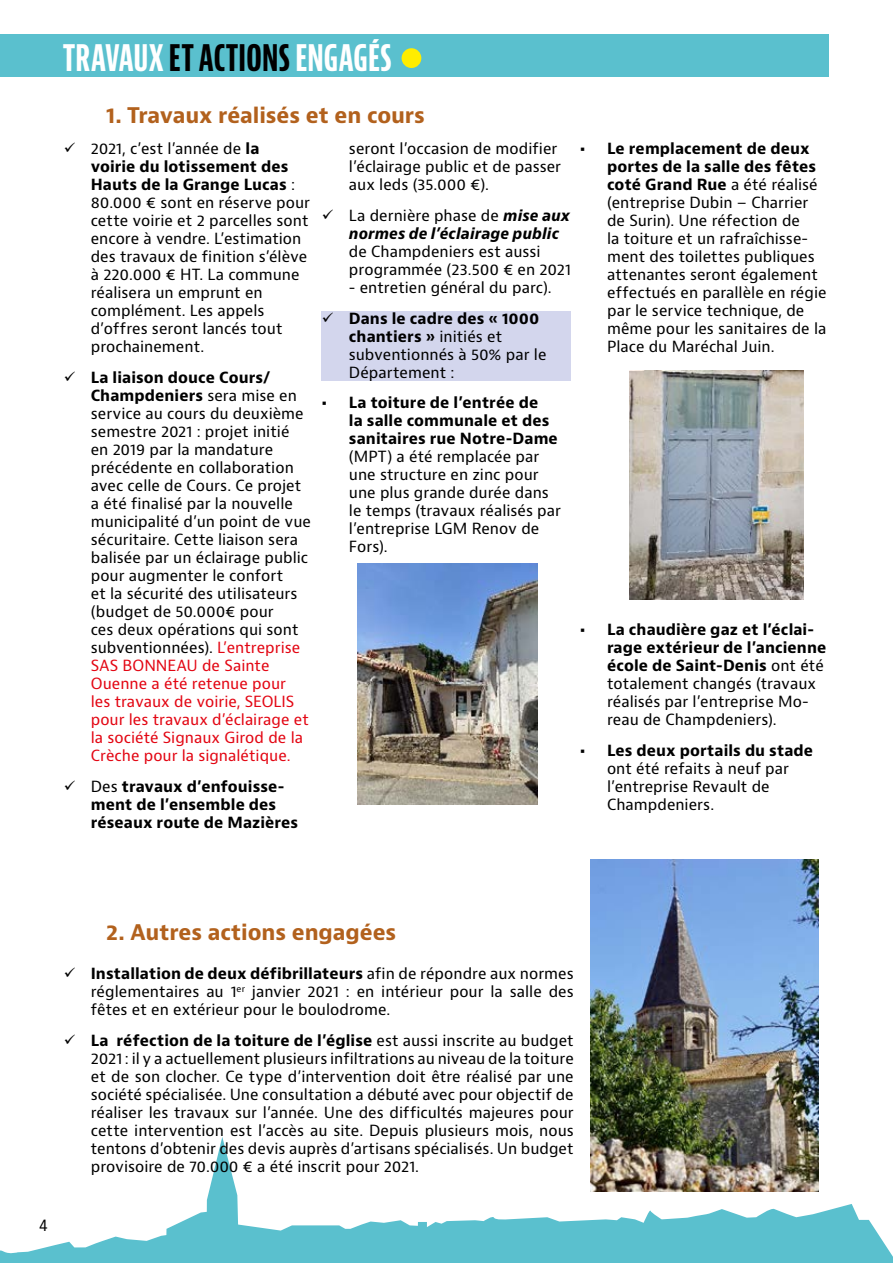
<style>
.page{position:relative;width:893px;height:1263px;background:#fff}
.page>*{position:absolute;margin:0;border:0;box-sizing:border-box;transform-origin:0 0}
.t1{font:700 extra-condensed 39px "Bernino Sans";letter-spacing:-.01em;color:#fff}
.t2{font:700 21px "Bernino Sans";letter-spacing:-.005em;color:#b2611d}
.t3{font:condensed 16.5px "Bernina Sans";color:#000}
.t4{font:15px/18px "Bernino Sans";color:#000}
.t5{font:700 15px/18px "Bernino Sans";letter-spacing:.005em;color:#000}
.t6{font:italic 700 15px/18px "Bernino Sans";letter-spacing:.005em;color:#000}
.s1{color:#000}
.s2{font-weight:700}
.s3{color:#e30613}
.s4{font-weight:400}
.s5{font-weight:400;font-style:normal}
</style>
<div class="page">
<svg style="left:0;top:1137px;width:892px;height:126px"></svg>
<div style="left:0;top:34px;width:828px;height:43px;background:#5ac0ce"></div>
<div style="left:402px;top:48px;width:19px;height:20px;background:#ffed00;border-radius:50%"></div>
<div style="left:322px;top:311px;width:249px;height:69px;background:#d3d6ed"></div>
<img style="left:357px;top:563px;width:181px;height:241px">
<img style="left:629px;top:371px;width:174px;height:229px">
<img style="left:591px;top:860px;width:227px;height:331px">
<h1 class="t1" style="left:63px;top:34px;width:330px">TRAVAUX <span class="s1">ET ACTIONS</span> ENGAGÉS</h1>
<h2 class="t2" style="left:106px;top:102px;width:320px">1. Travaux réalisés et en cours</h2>
<p class="t4" style="left:91px;top:140px;width:221px">2021, c’est l’année de <span class="s2">la<br>voirie du lotissement des<br>Hauts de la Grange Lucas</span> :<br>80.000 € sont en réserve pour cette voirie et 2 parcelles sont encore à vendre. L’estimation des travaux de finition s’élève à 220.000 € HT. La commune réalisera un emprunt en complément. Les appels d’offres seront lancés tout prochainement.</p>
<p class="t4" style="left:91px;top:369px;width:222px"><span class="s2">La liaison douce Cours/<br>Champdeniers</span> sera mise en service au cours du deuxième semestre 2021 : projet initié<br>en 2019 par la mandature précédente en collaboration avec celle de Cours. Ce projet a été finalisé par la nouvelle municipalité d’un point de vue sécuritaire. Cette liaison sera balisée par un éclairage public pour augmenter le confort<br>et la sécurité des utilisateurs (budget de 50.000€ pour<br>ces deux opérations qui sont subventionnées). <span class="s3">L’entreprise<br>SAS BONNEAU de Sainte<br>Ouenne a été retenue pour<br>les travaux de voirie, SEOLIS pour les travaux d’éclairage et la société Signaux Girod de la<br>Crèche pour la signalétique.</span></p>
<p class="t5" style="left:91px;top:777px;width:209px"><span class="s4">Des</span> travaux d’enfouisse&shy;ment de l’ensemble des réseaux route de Mazières</p>
<p class="t4" style="left:349px;top:140px;width:214px">seront l’occasion de modifier l’éclairage public et de passer aux leds (35.000 €).</p>
<p class="t6" style="left:349px;top:207px;width:223px"><span class="s5">La dernière phase de</span> mise aux normes de l’éclairage public</p>
<p class="t4" style="left:349px;top:243px;width:223px">de Champdeniers est aussi programmée (23.500 € en 2021</p>
<p class="t4" style="left:349px;top:279px;width:204px">- entretien général du parc).</p>
<p class="t4" style="left:349px;top:309px;width:199px"><span class="s2">Dans le cadre des « 1000 chantiers »</span> initiés et subventionnés à 50% par le<br>Département :</p>
<p class="t5" style="left:349px;top:394px;width:210px;text-indent:-27px">• La toiture de l’entrée de<br>la salle communale et des sanitaires rue Notre-Dame</p>
<p class="t4" style="left:349px;top:448px;width:214px">(MPT) a été remplacée par une structure en zinc pour une plus grande durée dans le temps (travaux réalisés par l’entreprise LGM Renov de<br>Fors).</p>
<p class="t4" style="left:607px;top:140px;width:221px;text-indent:-27px"><span class="s2">• Le remplacement de deux portes de la salle des fêtes coté Grand Rue</span> a été réalisé (entreprise Dubin – Charrier de Surin). Une réfection de<br>la toiture et un rafraîchisse&shy;ment des toilettes publiques attenantes seront également effectués en parallèle en régie par le service technique, de même pour les sanitaires de la<br>Place du Maréchal Juin.</p>
<p class="t4" style="left:607px;top:621px;width:221px;text-indent:-27px"><span class="s2">• La chaudière gaz et l’éclai&shy;rage extérieur de l’ancienne école de Saint-Denis</span> ont été totalement changés (travaux réalisés par l’entreprise Mo&shy;reau de Champdeniers).</p>
<p class="t5" style="left:580px;top:741px;width:235px">• Les deux portails du stade</p>
<p class="t4" style="left:607px;top:759px;width:183px">ont été refaits à neuf par l’entreprise Revault de<br>Champdeniers.</p>
<p class="t3" style="left:39px;top:1214px;width:10px">4</p>
<h2 class="t2" style="left:106px;top:918px;width:292px">2. Autres actions engagées</h2>
<p class="t4" style="left:91px;top:965px;width:484px;text-align:justify"><span class="s2">Installation de deux défibrillateurs</span> afin de répondre aux normes réglementaires au 1<sup>er</sup> janvier 2021 : en intérieur pour la salle des fêtes et en extérieur pour le boulodrome.</p>
<p class="t4" style="left:91px;top:1032px;width:484px;text-align:justify"><span class="s2">La réfection de la toiture de l’église</span> est aussi inscrite au budget 2021 : il y a actuellement plusieurs infiltrations au niveau de la toiture et de son clocher. Ce type d’intervention doit être réalisé par une société spécialisée. Une consultation a débuté avec pour objectif de réaliser les travaux sur l’année. Une des difficultés majeures pour cette intervention est l’accès au site. Depuis plusieurs mois, nous tentons d’obtenir des devis auprès d’artisans spécialisés. Un budget provisoire de 70.000 € a été inscrit pour 2021.</p>
</div>
